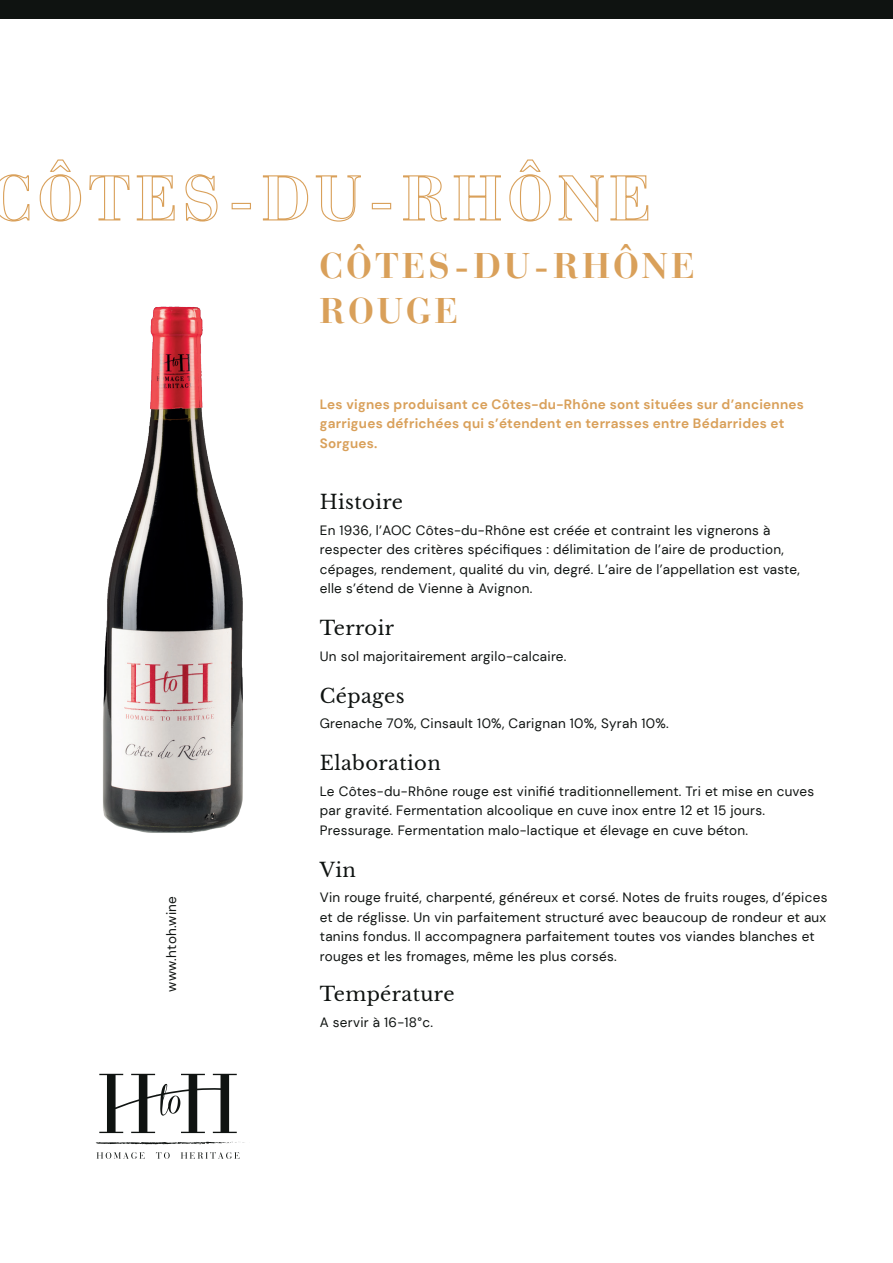
<style>
.page{position:relative;width:893px;height:1263px;background:#fff}
.page>*{position:absolute;margin:0;border:0;box-sizing:border-box;transform-origin:0 0}
.t1{font:700 37.5px/45px "Bauer Bodoni BT";letter-spacing:.1em;color:#d9a05a}
.t2{font:19.5px "Libre Baskerville";letter-spacing:.02em;color:#0f1311}
.t3{font:13.5px/19.5px "DM Sans";letter-spacing:.02em;color:#0f1311}
.t4{font:700 13.5px/19.5px "DM Sans";letter-spacing:.02em;color:#d9a05a}
</style>
<div class="page">
<svg style="left:433px;top:175px;width:68px;height:47px"></svg>
<svg style="left:509px;top:159px;width:42px;height:63px"></svg>
<svg style="left:558px;top:175px;width:46px;height:47px"></svg>
<svg style="left:610px;top:175px;width:39px;height:46px"></svg>
<img style="left:0;top:159px;width:433px;height:674px">
<div style="left:0;top:0;width:893px;height:18px;background:#0f1311"></div>
<svg style="left:99px;top:1074px;width:138px;height:59px"></svg>
<svg style="left:95px;top:1141px;width:150px;height:4px"></svg>
<svg style="left:97px;top:1152px;width:48px;height:7px"></svg>
<svg style="left:156px;top:1152px;width:14px;height:7px"></svg>
<svg style="left:181px;top:1152px;width:58px;height:7px"></svg>
<p class="t3" style="left:162px;top:991px;width:97px;rotate:-90deg">www.htoh.wine</p>
<h1 class="t1" style="left:320px;top:242px;width:376px">CÔTES-DU-RHÔNE<br>ROUGE</h1>
<p class="t4" style="left:320px;top:394px;width:486px">Les vignes produisant ce Côtes-du-Rhône sont situées sur d’anciennes garrigues défrichées qui s’étendent en terrasses entre Bédarrides et<br>Sorgues.</p>
<h2 class="t2" style="left:320px;top:490px;width:85px">Histoire</h2>
<p class="t3" style="left:320px;top:520px;width:482px">En 1936, l’AOC Côtes-du-Rhône est créée et contraint les vignerons à respecter des critères spécifiques : délimitation de l’aire de production, cépages, rendement, qualité du vin, degré. L’aire de l’appellation est vaste, elle s’étend de Vienne à Avignon.</p>
<h2 class="t2" style="left:320px;top:616px;width:76px">Terroir</h2>
<p class="t3" style="left:320px;top:646px;width:248px">Un sol majoritairement argilo-calcaire.</p>
<h2 class="t2" style="left:320px;top:684px;width:86px">Cépages</h2>
<p class="t3" style="left:320px;top:714px;width:350px">Grenache 70%, Cinsault 10%, Carignan 10%, Syrah 10%.</p>
<h2 class="t2" style="left:320px;top:751px;width:123px">Elaboration</h2>
<p class="t3" style="left:320px;top:781px;width:496px">Le Côtes-du-Rhône rouge est vinifié traditionnellement. Tri et mise en cuves par gravité. Fermentation alcoolique en cuve inox entre 12 et 15 jours.<br>Pressurage. Fermentation malo-lactique et élevage en cuve béton.</p>
<h2 class="t2" style="left:320px;top:858px;width:37px">Vin</h2>
<p class="t3" style="left:320px;top:888px;width:509px">Vin rouge fruité, charpenté, généreux et corsé. Notes de fruits rouges, d’épices et de réglisse. Un vin parfaitement structuré avec beaucoup de rondeur et aux tanins fondus. Il accompagnera parfaitement toutes vos viandes blanches et rouges et les fromages, même les plus corsés.</p>
<h2 class="t2" style="left:320px;top:982px;width:136px">Température</h2>
<p class="t3" style="left:320px;top:1012px;width:115px">A servir à 16-18°c.</p>
</div>
